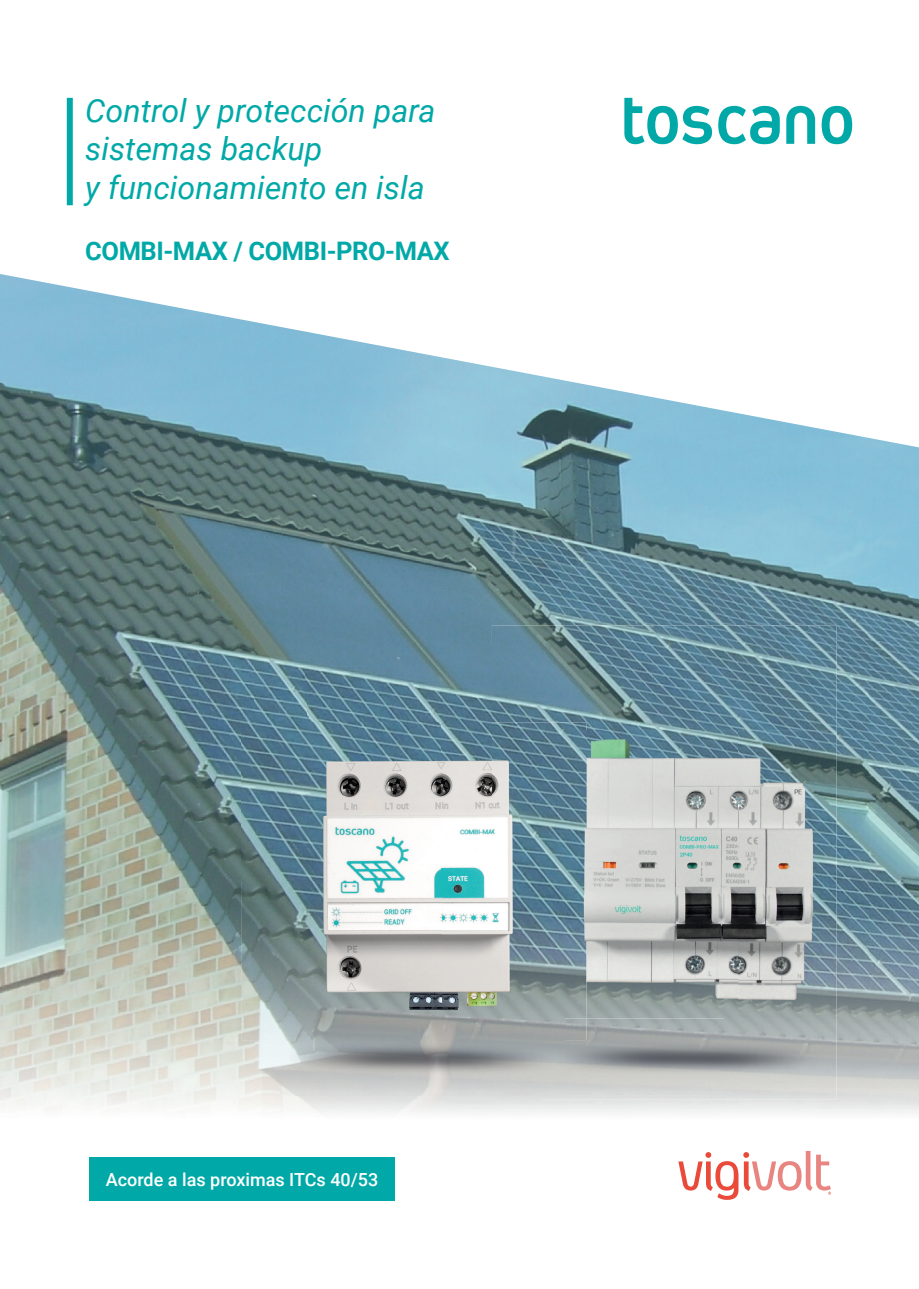
<style>
.page{position:relative;width:919px;height:1289px;background:#fff}
.page>*{position:absolute;margin:0;border:0;box-sizing:border-box;transform-origin:0 0}
.t1{font:italic 31.95px/38.4px "Roboto";color:#00a9a7}
.t2{font:700 25.5px "Roboto";letter-spacing:-.015em;color:#00a9a7}
.t3{font:500 18px "Roboto";color:#fff}
</style>
<div class="page">
<div style="left:89px;top:1157px;width:305px;height:43px;background:#00a9a7"></div>
<img style="left:0;top:274px;width:306px;height:424px">
<img style="left:306px;top:332px;width:256px;height:313px">
<img style="left:561px;top:380px;width:307px;height:265px">
<img style="left:867px;top:438px;width:51px;height:675px">
<img style="left:306px;top:645px;width:186px;height:77px">
<img style="left:817px;top:645px;width:51px;height:468px">
<img style="left:0;top:698px;width:255px;height:412px">
<img style="left:255px;top:698px;width:51px;height:24px">
<img style="left:255px;top:1040px;width:51px;height:71px">
<svg style="left:678px;top:1151px;width:153px;height:48px"></svg>
<div style="left:67px;top:98px;width:6px;height:107px;background:#00a9a7"></div>
<svg style="left:624px;top:98px;width:88px;height:46px"></svg>
<svg style="left:718px;top:106px;width:61px;height:38px"></svg>
<svg style="left:786px;top:106px;width:29px;height:38px"></svg>
<svg style="left:821px;top:106px;width:31px;height:38px"></svg>
<img style="left:276px;top:1018px;width:216px;height:77px">
<img style="left:242px;top:722px;width:200px;height:318px">
<img style="left:442px;top:722px;width:144px;height:296px">
<img style="left:492px;top:625px;width:344px;height:105px">
<img style="left:586px;top:730px;width:152px;height:211px">
<img style="left:738px;top:730px;width:98px;height:369px">
<img style="left:540px;top:941px;width:198px;height:158px">
<img style="left:543px;top:1018px;width:288px;height:77px">
<p class="t1" style="left:85px;top:90px;width:351px">Control y protección para sistemas backup<br>y funcionamiento en isla</p>
<p class="t2" style="left:85px;top:233px;width:366px">COMBI-MAX / COMBI-PRO-MAX</p>
<p class="t3" style="left:106px;top:1166px;width:274px">Acorde a las proximas ITCs 40/53</p>
</div>
